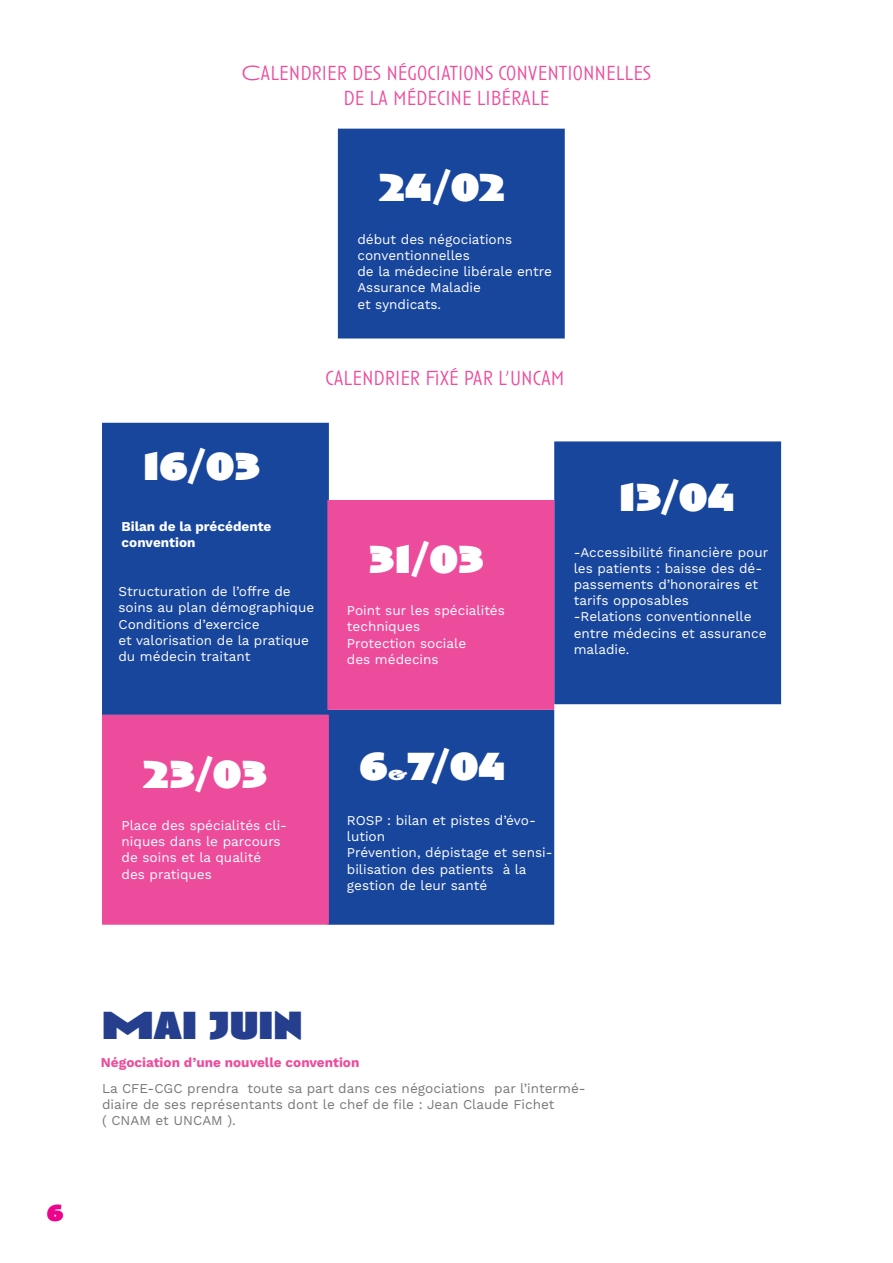
<style>
.page{position:relative;width:893px;height:1263px;background:#fff}
.page>*{position:absolute;margin:0;border:0;box-sizing:border-box;transform-origin:0 0}
.t1{font:900 40.5px "Anisette";color:#fff}
.t2{font:900 40.5px "Anisette";color:#253f8e}
.t3{font:900 24px "Anisette";color:#ed028c}
.t4{font:300 21px/25.2px "Anisette Pro";color:#ed4c9c;text-align:center}
.t5{font:900 15px "Anisette";color:#fff}
.t6{font:13.5px/16.2px "Work Sans";color:#fff}
.t7{font:13.5px/16.2px "Work Sans";color:#76787b}
.t8{font:700 13.5px "Work Sans";color:#ed4c9c}
.t9{font:700 13.5px/16.2px "Work Sans";color:#fff}
</style>
<div class="page">
<div style="left:338px;top:129px;width:227px;height:209px;background:#18469d"></div>
<div style="left:102px;top:423px;width:227px;height:292px;background:#18469d;border:2px solid #18469d"></div>
<div style="left:327px;top:710px;width:227px;height:215px;background:#18469d;border:2px solid #18469d"></div>
<div style="left:554px;top:441px;width:227px;height:263px;background:#18469d;border:2px solid #18469d"></div>
<div style="left:327px;top:500px;width:227px;height:210px;background:#ed4c9c;border:2px solid #ed4c9c"></div>
<div style="left:102px;top:715px;width:227px;height:210px;background:#ed4c9c;border:2px solid #ed4c9c"></div>
<h3 class="t4" style="left:242px;top:59px;width:411px">CALENDRIER DES NÉGOCIATIONS CONVENTIONNELLES<br>DE LA MÉDECINE LIBÉRALE</h3>
<h1 class="t1" style="left:379px;top:165px;width:128px">24/02</h1>
<p class="t6" style="left:357px;top:232px;width:196px">début des négociations conventionnelles<br>de la médecine libérale entre<br>Assurance Maladie<br>et syndicats.</p>
<h3 class="t4" style="left:325px;top:364px;width:241px">CALENDRIER FIXÉ PAR L’UNCAM</h3>
<h1 class="t1" style="left:143px;top:443px;width:119px">16/03</h1>
<p class="t9" style="left:122px;top:519px;width:151px">Bilan de la précédente convention</p>
<p class="t6" style="left:118px;top:584px;width:197px">Structuration de l’offre de soins au plan démographique<br>Conditions d’exercice<br>et valorisation de la pratique du médecin traitant</p>
<h1 class="t1" style="left:369px;top:536px;width:117px">31/03</h1>
<p class="t6" style="left:347px;top:603px;width:160px">Point sur les spécialités techniques<br>Protection sociale<br>des médecins</p>
<h1 class="t1" style="left:619px;top:475px;width:116px">13/04</h1>
<p class="t6" style="left:574px;top:544px;width:196px">-Accessibilité financière pour les patients : baisse des dé&shy;passements d’honoraires et tarifs opposables<br>-Relations conventionnelle entre médecins et assurance maladie.</p>
<h1 class="t1" style="left:143px;top:751px;width:126px">23/03</h1>
<p class="t6" style="left:122px;top:818px;width:167px">Place des spécialités cli&shy;niques dans le parcours de soins et la qualité des pratiques</p>
<h1 class="t1" style="left:408px;top:743px;width:99px">7/04</h1>
<h1 class="t1" style="left:359px;top:743px;width:30px">6</h1>
<p class="t5" style="left:388px;top:766px;width:21px">&amp;</p>
<p class="t6" style="left:347px;top:813px;width:207px">ROSP : bilan et pistes d’évo&shy;lution<br>Prévention, dépistage et sensi&shy;bilisation des patients à la gestion de leur santé</p>
<h2 class="t3" style="left:47px;top:1199px;width:18px">6</h2>
<h1 class="t2" style="left:102px;top:1002px;width:202px">MAI JUIN</h1>
<p class="t8" style="left:101px;top:1054px;width:260px">Négociation d’une nouvelle convention</p>
<p class="t7" style="left:102px;top:1080px;width:485px">La CFE-CGC prendra toute sa part dans ces négociations par l’intermé&shy;diaire de ses représentants dont le chef de file : Jean Claude Fichet<br>( CNAM et UNCAM ).</p>
</div>
